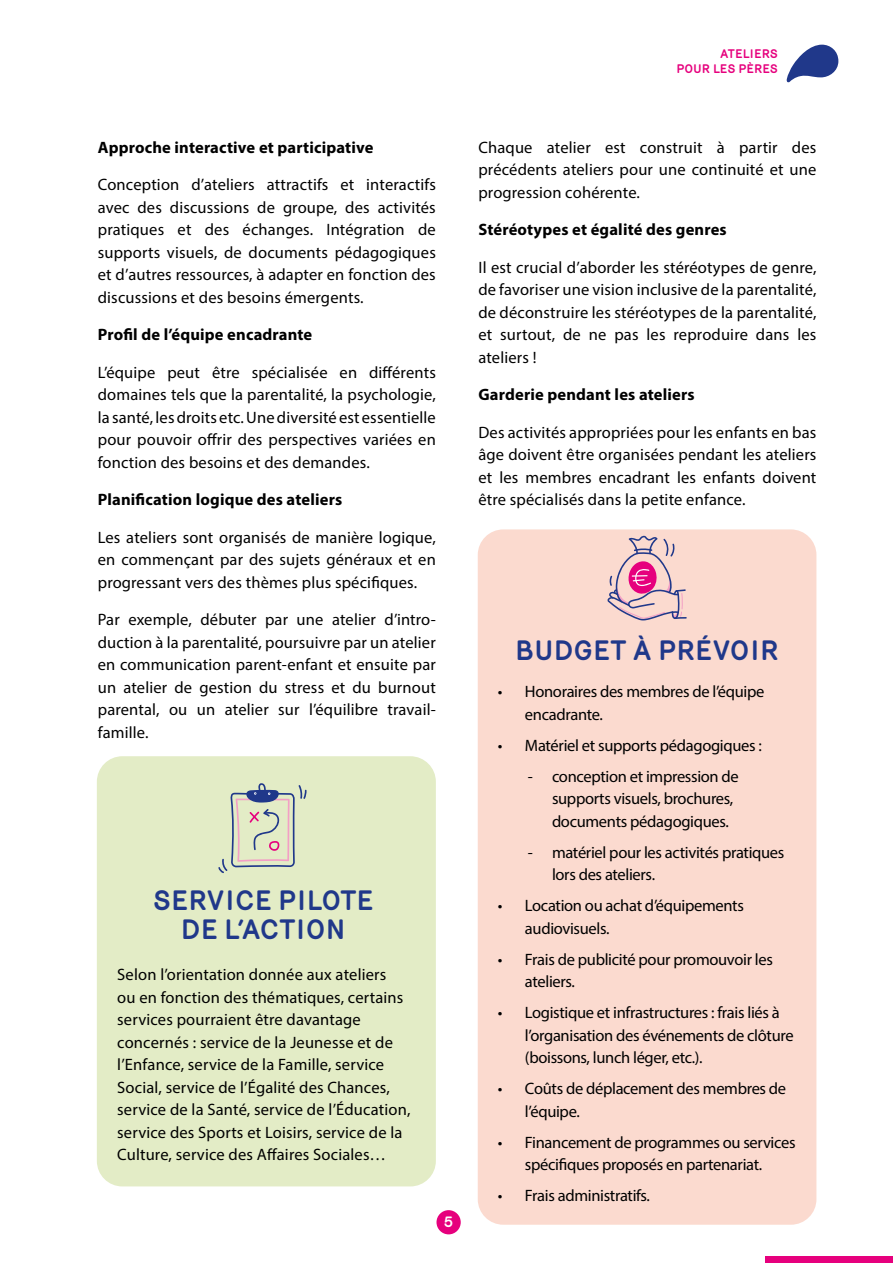
<style>
.page{position:relative;width:893px;height:1263px;background:#fff}
.page>*{position:absolute;margin:0;border:0;box-sizing:border-box;transform-origin:0 0}
.t1{font:700 27px/28.5px "Mercury";color:#20388a;text-align:center}
.t2{font:16.5px/22.5px "Myriad Pro";letter-spacing:.005em;color:#000;text-align:justify}
.t3{font:16.5px/22.5px "Myriad Pro";letter-spacing:-.02em;color:#000}
.t4{font:700 16.5px "Myriad Pro";letter-spacing:.01em;color:#000}
.t5{font:700 15px "Mercury";color:#fff}
.t6{font:700 12px/14.4px "Mercury";color:#e6007d;text-align:right}
</style>
<div class="page">
<div style="left:765px;top:1256px;width:128px;height:7px;background:#e6007d"></div>
<div style="left:436px;top:1210px;width:25px;height:24px;background:#e6007d;border-radius:50%"></div>
<svg style="left:786px;top:45px;width:52px;height:37px"></svg>
<div style="left:478px;top:529px;width:338px;height:696px;background:#fbdacf;border-radius:26px"></div>
<svg style="left:607px;top:536px;width:80px;height:84px"></svg>
<div style="left:97px;top:756px;width:339px;height:430px;background:#e3ecc6;border-radius:26px"></div>
<svg style="left:218px;top:783px;width:89px;height:90px"></svg>
<p class="t6" style="left:676px;top:47px;width:103px">ATELIERS<br>POUR LES PÈRES</p>
<p class="t4" style="left:98px;top:136px;width:277px">Approche interactive et participative</p>
<p class="t2" style="left:98px;top:173px;width:340px">Conception d’ateliers attractifs et interactifs avec des discussions de groupe, des activités pratiques et des échanges. Intégration de supports visuels, de documents pédagogiques et d’autres ressources, à adapter en fonction des discussions et des besoins émergents.</p>
<p class="t4" style="left:98px;top:324px;width:216px">Profil de l’équipe encadrante</p>
<p class="t2" style="left:98px;top:361px;width:340px">L’équipe peut être spécialisée en différents domaines tels que la parentalité, la psychologie, la santé, les droits etc. Une diversité est essentielle pour pouvoir offrir des perspectives variées en fonction des besoins et des demandes.</p>
<p class="t4" style="left:98px;top:489px;width:246px">Planification logique des ateliers</p>
<p class="t2" style="left:98px;top:526px;width:340px">Les ateliers sont organisés de manière logique, en commençant par des sujets généraux et en progressant vers des thèmes plus spécifiques.</p>
<p class="t2" style="left:98px;top:608px;width:340px">Par exemple, débuter par une atelier d’intro&shy;duction à la parentalité, poursuivre par un atelier en communication parent-enfant et ensuite par un atelier de gestion du stress et du burnout parental, ou un atelier sur l’équilibre travail&shy;famille.</p>
<h1 class="t1" style="left:153px;top:886px;width:223px">SERVICE PILOTE<br>DE L’ACTION</h1>
<p class="t2" style="left:117px;top:963px;width:295px;text-align:left">Selon l’orientation donnée aux ateliers<br>ou en fonction des thématiques, certains services pourraient être davantage concernés : service de la Jeunesse et de l’Enfance, service de la Famille, service Social, service de l’Égalité des Chances, service de la Santé, service de l’Éducation, service des Sports et Loisirs, service de la Culture, service des Affaires Sociales…</p>
<p class="t5" style="left:444px;top:1213px;width:10px">5</p>
<p class="t2" style="left:478px;top:136px;width:340px">Chaque atelier est construit à partir des précédents ateliers pour une continuité et une progression cohérente.</p>
<p class="t4" style="left:478px;top:219px;width:250px">Stéréotypes et égalité des genres</p>
<p class="t2" style="left:478px;top:256px;width:340px">Il est crucial d’aborder les stéréotypes de genre, de favoriser une vision inclusive de la parentalité, de déconstruire les stéréotypes de la parentalité, et surtout, de ne pas les reproduire dans les ateliers !</p>
<p class="t4" style="left:478px;top:384px;width:218px">Garderie pendant les ateliers</p>
<p class="t2" style="left:478px;top:421px;width:340px">Des activités appropriées pour les enfants en bas âge doivent être organisées pendant les ateliers et les membres encadrant les enfants doivent être spécialisés dans la petite enfance.</p>
<h1 class="t1" style="left:515px;top:636px;width:265px">BUDGET À PRÉVOIR</h1>
<p class="t3" style="left:525px;top:680px;width:241px;text-indent:-27px">• Honoraires des membres de l’équipe encadrante.</p>
<p class="t3" style="left:498px;top:733px;width:265px">• Matériel et supports pédagogiques :</p>
<p class="t3" style="left:552px;top:764px;width:188px;text-indent:-24px">- conception et impression de supports visuels, brochures, documents pédagogiques.</p>
<p class="t3" style="left:552px;top:840px;width:234px;text-indent:-24px">- matériel pour les activités pratiques lors des ateliers.</p>
<p class="t3" style="left:525px;top:894px;width:220px;text-indent:-27px">• Location ou achat d’équipements audiovisuels.</p>
<p class="t3" style="left:525px;top:947px;width:249px;text-indent:-27px">• Frais de publicité pour promouvoir les ateliers.</p>
<p class="t3" style="left:525px;top:1001px;width:270px;text-indent:-27px">• Logistique et infrastructures : frais liés à l’organisation des événements de clôture (boissons, lunch léger, etc.).</p>
<p class="t3" style="left:525px;top:1077px;width:263px;text-indent:-27px">• Coûts de déplacement des membres de l’équipe.</p>
<p class="t3" style="left:498px;top:1130px;width:299px;text-align:center">• Financement de programmes ou services spécifiques proposés en partenariat.</p>
<p class="t3" style="left:498px;top:1184px;width:154px">• Frais administratifs.</p>
</div>
